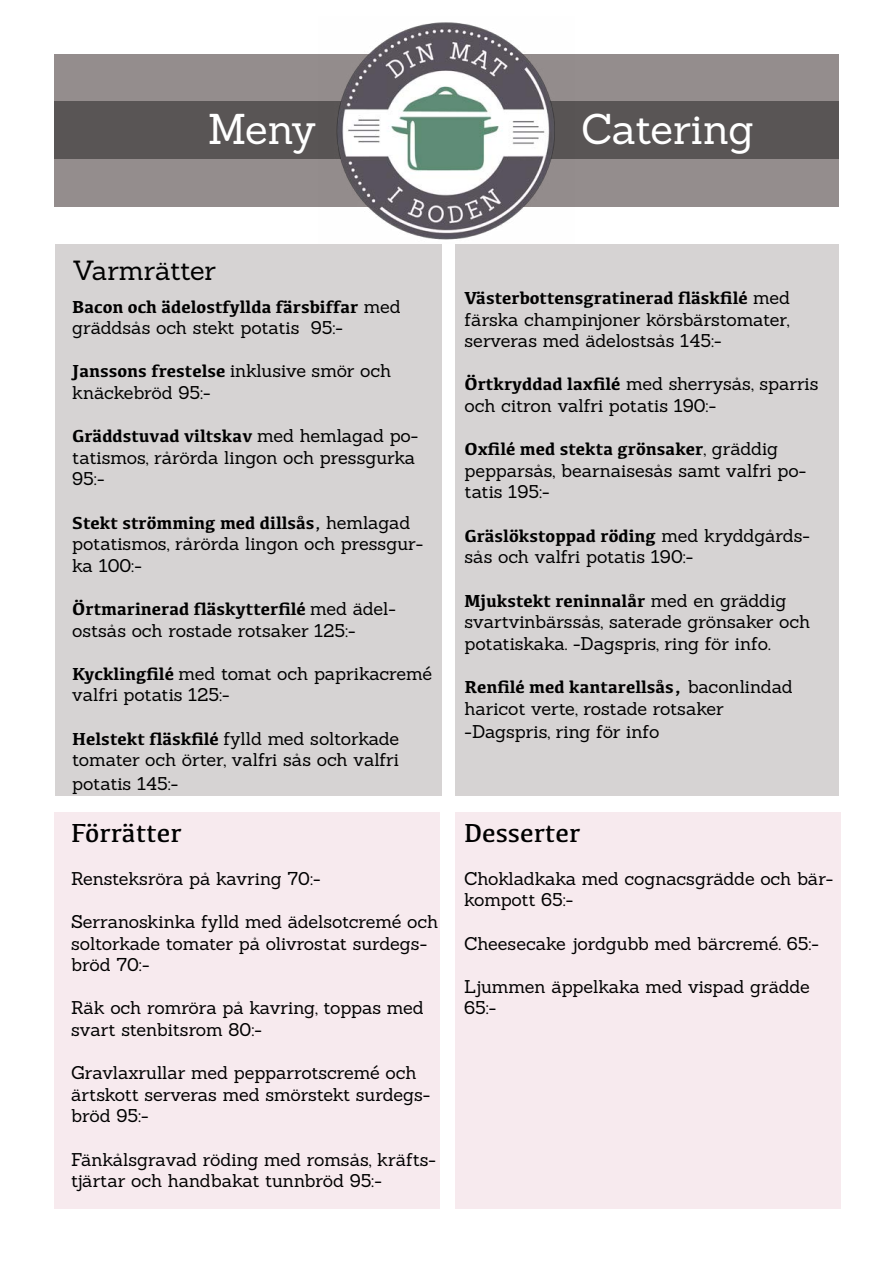
<style>
.page{position:relative;width:893px;height:1263px;background:#fff}
.page>*{position:absolute;margin:0;border:0;box-sizing:border-box;transform-origin:0 0}
.t1{font:42px "Sanchez";letter-spacing:-.02em;color:#fff}
.t2{font:27px "Kefa";color:#000}
.t3{font:27px "Sanchez";letter-spacing:-.005em;color:#000}
.t4{font:18px/21.6px "Sanchez";letter-spacing:-.005em;color:#000}
.t5{font:700 18px "Kefa";color:#000}
.s1{font-family:"Sanchez";font-weight:400}
.s2{font-weight:400}
.s3{font-family:"Kefa";font-weight:700}
</style>
<div class="page">
<div style="left:455px;top:812px;width:385px;height:397px;background:#f7eaee"></div>
<div style="left:55px;top:812px;width:385px;height:397px;background:#f7eaee"></div>
<div style="left:55px;top:244px;width:387px;height:552px;background:#d6d3d3"></div>
<div style="left:455px;top:244px;width:383px;height:552px;background:#d6d3d3"></div>
<div style="left:54px;top:54px;width:785px;height:152px;background:#948d8d"></div>
<div style="left:54px;top:102px;width:785px;height:57px;background:#595555"></div>
<img style="left:318px;top:22px;width:257px;height:218px">
<h1 class="t1" style="left:208px;top:102px;width:110px">Meny</h1>
<h1 class="t1" style="left:581px;top:102px;width:174px">Catering</h1>
<h2 class="t3" style="left:72px;top:253px;width:145px">Varmrätter</h2>
<p class="t5" style="left:72px;top:294px;width:330px">Bacon och ädelostfyllda färsbiffar <span class="s1">med</span></p>
<p class="t4" style="left:72px;top:317px;width:272px">gräddsås och stekt potatis 95:-</p>
<p class="t5" style="left:72px;top:359px;width:320px">Janssons frestelse <span class="s1">inklusive smör och</span></p>
<p class="t4" style="left:72px;top:382px;width:140px">knäckebröd 95:-</p>
<p class="t5" style="left:72px;top:424px;width:348px">Gräddstuvad viltskav <span class="s1">med hemlagad po-</span></p>
<p class="t4" style="left:72px;top:446px;width:345px">tatismos, rårörda lingon och pressgurka<br>95:-</p>
<p class="t5" style="left:72px;top:510px;width:340px">Stekt strömming med dillsås<span class="s2">,</span> <span class="s1">hemlagad</span></p>
<p class="t4" style="left:72px;top:533px;width:352px">potatismos, rårörda lingon och pressgur&shy;ka 100:-</p>
<p class="t5" style="left:72px;top:597px;width:325px">Örtmarinerad fläskytterfilé <span class="s1">med ädel-</span></p>
<p class="t4" style="left:72px;top:619px;width:285px">ostsås och rostade rotsaker 125:-</p>
<p class="t4" style="left:72px;top:662px;width:361px"><span class="s3">Kycklingfilé</span> med tomat och paprikacremé valfri potatis 125:-</p>
<p class="t4" style="left:72px;top:727px;width:329px"><span class="s3">Helstekt fläskfilé</span> fylld med soltorkade tomater och örter, valfri sås och valfri</p>
<p class="t4" style="left:72px;top:772px;width:107px">potatis 145:-</p>
<h2 class="t2" style="left:71px;top:816px;width:112px">Förrätter</h2>
<p class="t4" style="left:71px;top:867px;width:251px">Rensteksröra på kavring 70:-</p>
<p class="t4" style="left:71px;top:911px;width:369px">Serranoskinka fylld med ädelsotcremé och soltorkade tomater på olivrostat surdegs&shy;bröd 70:-</p>
<p class="t4" style="left:71px;top:997px;width:354px">Räk och romröra på kavring, toppas med svart stenbitsrom 80:-</p>
<p class="t4" style="left:71px;top:1062px;width:361px">Gravlaxrullar med pepparrotscremé och ärtskott serveras med smörstekt surdegs&shy;bröd 95:-</p>
<p class="t4" style="left:71px;top:1148px;width:366px">Fänkålsgravad röding med romsås, kräfts&shy;tjärtar och handbakat tunnbröd 95:-</p>
<p class="t5" style="left:465px;top:286px;width:327px">Västerbottensgratinerad fläskfilé <span class="s1">med</span></p>
<p class="t4" style="left:465px;top:308px;width:326px">färska champinjoner körsbärstomater, serveras med ädelostsås 145:-</p>
<p class="t4" style="left:465px;top:373px;width:356px"><span class="s3">Örtkryddad laxfilé</span> med sherrysås, sparris och citron valfri potatis 190:-</p>
<p class="t5" style="left:465px;top:437px;width:315px">Oxfilé med stekta grönsaker<span class="s1">, gräddig</span></p>
<p class="t4" style="left:465px;top:459px;width:343px">pepparsås, bearnaisesås samt valfri po&shy;tatis 195:-</p>
<p class="t5" style="left:465px;top:524px;width:347px">Gräslökstoppad röding <span class="s1">med kryddgårds-</span></p>
<p class="t4" style="left:465px;top:546px;width:230px">sås och valfri potatis 190:-</p>
<p class="t5" style="left:465px;top:588px;width:323px">Mjukstekt reninnalår <span class="s1">med en gräddig</span></p>
<p class="t4" style="left:465px;top:611px;width:347px">svartvinbärssås, saterade grönsaker och potatiskaka. -Dagspris, ring för info.</p>
<p class="t5" style="left:465px;top:675px;width:330px">Renfilé med kantarellsås, <span class="s1">baconlindad</span></p>
<p class="t4" style="left:465px;top:696px;width:261px;line-height:23.4px">haricot verte, rostade rotsaker -Dagspris, ring för info</p>
<h2 class="t2" style="left:464px;top:816px;width:118px">Desserter</h2>
<p class="t4" style="left:464px;top:867px;width:371px">Chokladkaka med cognacsgrädde och bär&shy;kompott 65:-</p>
<p class="t4" style="left:464px;top:932px;width:356px">Cheesecake jordgubb med bärcremé. 65:-</p>
<p class="t4" style="left:464px;top:975px;width:347px">Ljummen äppelkaka med vispad grädde<br>65:-</p>
</div>
